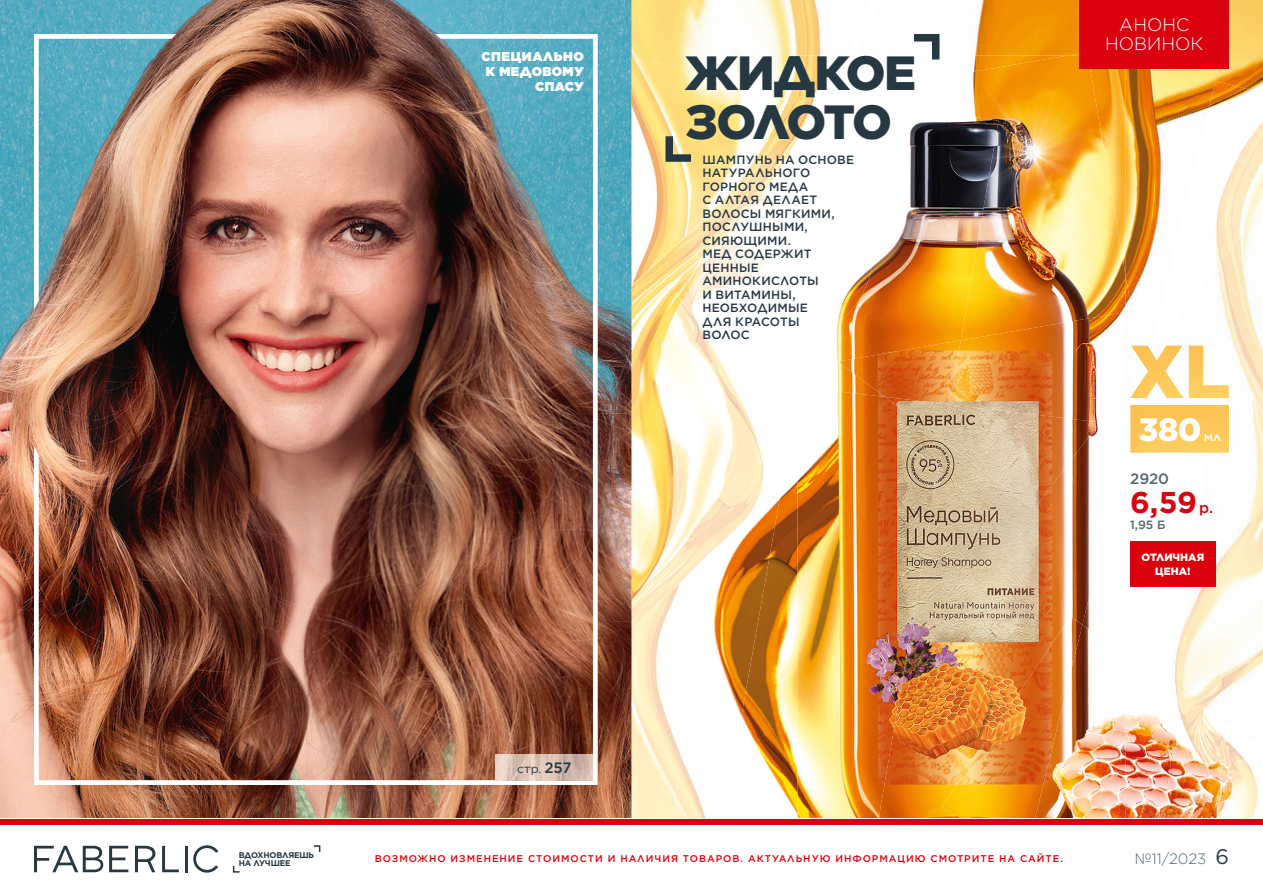
<style>
.page{position:relative;width:1263px;height:893px;background:#fff}
.page>*{position:absolute;margin:0;border:0;box-sizing:border-box;transform-origin:0 0}
.t1{font:900 48px/48px "Gotham";letter-spacing:-.045em;color:#263943}
.t2{font:700 30px "Gotham";color:#da020e}
.t3{font:300 18px/19.5px "Gotham";color:#fff;text-align:center}
.t4{font:300 15px "Gotham";color:#546670}
.t5{font:500 15px "Gotham";color:#546670}
.t6{font:900 12.75px/14.9px "Gotham";letter-spacing:.03em;color:#fff;text-align:right}
.t7{font:500 12px/13.5px "Gotham";letter-spacing:.02em;color:#263943}
.t8{font:12px "Gotham";color:#263943}
.t9{font:500 12px "Gotham";color:#546670}
.t10{font:900 10.5px/13.5px "Gotham";color:#fff;text-align:center}
.t11{font:500 9.75px "Gotham";letter-spacing:.1em;color:#da020e}
.t12{font:700 8.25px/8.2px "Gotham";letter-spacing:-.02em;color:#263943}
.s1{font-weight:500;font-size:15px}
.s2{font-weight:400;font-size:21px;color:#263943}
</style>
<div class="page">
<img style="left:1209px;top:388px;width:54px;height:302px">
<img style="left:631px;top:0;width:190px;height:58px">
<img style="left:631px;top:58px;width:166px;height:760px">
<img style="left:665px;top:139px;width:132px;height:211px">
<img style="left:0;top:0;width:631px;height:818px">
<img style="left:34px;top:34px;width:563px;height:751px">
<img style="left:975px;top:0;width:288px;height:388px">
<img style="left:1150px;top:81px;width:113px;height:272px">
<img style="left:694px;top:150px;width:103px;height:181px">
<img style="left:666px;top:398px;width:5px;height:420px">
<img style="left:671px;top:378px;width:126px;height:440px">
<img style="left:1176px;top:587px;width:33px;height:103px">
<img style="left:797px;top:55px;width:20px;height:31px">
<img style="left:797px;top:86px;width:20px;height:8px">
<img style="left:817px;top:55px;width:4px;height:34px">
<img style="left:809px;top:90px;width:8px;height:4px">
<img style="left:961px;top:340px;width:164px;height:65px">
<img style="left:838px;top:361px;width:123px;height:44px">
<img style="left:943px;top:509px;width:74px;height:108px">
<img style="left:797px;top:387px;width:146px;height:431px">
<img style="left:1017px;top:509px;width:73px;height:116px">
<svg style="left:797px;top:387px;width:2px;height:11px"></svg>
<img style="left:943px;top:405px;width:155px;height:104px">
<img style="left:885px;top:397px;width:65px;height:44px">
<img style="left:1179px;top:690px;width:79px;height:128px">
<img style="left:1125px;top:654px;width:54px;height:164px">
<img style="left:942px;top:617px;width:140px;height:201px">
<img style="left:1024px;top:625px;width:101px;height:193px">
<img style="left:1068px;top:52px;width:11px;height:3px">
<img style="left:764px;top:102px;width:33px;height:37px">
<img style="left:780px;top:116px;width:17px;height:23px">
<img style="left:771px;top:139px;width:26px;height:163px">
<img style="left:1125px;top:274px;width:7px;height:38px">
<img style="left:973px;top:55px;width:152px;height:285px">
<img style="left:837px;top:96px;width:161px;height:265px">
<img style="left:797px;top:94px;width:54px;height:71px">
<img style="left:837px;top:165px;width:38px;height:176px">
<img style="left:797px;top:143px;width:42px;height:196px">
<svg style="left:1183px;top:346px;width:6px;height:52px"></svg>
<img style="left:1189px;top:346px;width:40px;height:52px">
<img style="left:1130px;top:346px;width:53px;height:52px">
<svg style="left:1130px;top:405px;width:99px;height:48px"></svg>
<svg style="left:662px;top:129px;width:36px;height:37px"></svg>
<svg style="left:914px;top:34px;width:26px;height:26px"></svg>
<img style="left:25px;top:233px;width:131px;height:257px">
<img style="left:158px;top:21px;width:300px;height:38px">
<img style="left:495px;top:755px;width:98px;height:25px">
<svg style="left:593px;top:755px;width:1px;height:25px"></svg>
<div style="left:1130px;top:541px;width:85px;height:46px;background:#da020e"></div>
<div style="left:0;top:819px;width:1263px;height:6px;background:#da020e"></div>
<svg style="left:109px;top:846px;width:19px;height:26px"></svg>
<svg style="left:162px;top:846px;width:17px;height:26px"></svg>
<hr style="left:185px;top:846px;width:3px;height:26px;background:#263943">
<svg style="left:135px;top:846px;width:20px;height:26px"></svg>
<svg style="left:34px;top:846px;width:69px;height:26px"></svg>
<svg style="left:193px;top:845px;width:25px;height:28px"></svg>
<svg style="left:232px;top:866px;width:8px;height:7px"></svg>
<svg style="left:313px;top:845px;width:8px;height:7px"></svg>
<div style="left:1079px;top:0;width:150px;height:68px;background:#da020e"></div>
<p class="t6" style="left:481px;top:49px;width:104px">СПЕЦИАЛЬНО<br>К МЕДОВОМУ<br>СПАСУ</p>
<h1 class="t1" style="left:685px;top:49px;width:232px">ЖИДКОЕ<br>ЗОЛОТО</h1>
<p class="t7" style="left:702px;top:153px;width:153px">ШАМПУНЬ НА ОСНОВЕ<br>НАТУРАЛЬНОГО<br>ГОРНОГО МЕДА<br>С АЛТАЯ ДЕЛАЕТ<br>ВОЛОСЫ МЯГКИМИ,<br>ПОСЛУШНЫМИ,<br>СИЯЮЩИМИ.<br>МЕД СОДЕРЖИТ<br>ЦЕННЫЕ<br>АМИНОКИСЛОТЫ<br>И ВИТАМИНЫ,<br>НЕОБХОДИМЫЕ<br>ДЛЯ КРАСОТЫ<br>ВОЛОС</p>
<p class="t8" style="left:517px;top:761px;width:56px">стр. <span class="s1">257</span></p>
<h3 class="t3" style="left:1105px;top:14px;width:100px">АНОНС<br>НОВИНОК</h3>
<p class="t5" style="left:1130px;top:469px;width:40px">2920</p>
<h2 class="t2" style="left:1130px;top:482px;width:84px">6,59<span class="s1">р.</span></h2>
<p class="t9" style="left:1130px;top:517px;width:37px">1,95 Б</p>
<p class="t10" style="left:1141px;top:550px;width:64px">ОТЛИЧНАЯ<br>ЦЕНА!</p>
<p class="t12" style="left:239px;top:851px;width:77px">ВДОХНОВЛЯЕШЬ<br>НА ЛУЧШЕЕ</p>
<p class="t11" style="left:375px;top:852px;width:690px">ВОЗМОЖНО ИЗМЕНЕНИЕ СТОИМОСТИ И НАЛИЧИЯ ТОВАРОВ. АКТУАЛЬНУЮ ИНФОРМАЦИЮ СМОТРИТЕ НА САЙТЕ.</p>
<p class="t4" style="left:1135px;top:849px;width:95px">№11/2023 <span class="s2">6</span></p>
</div>
